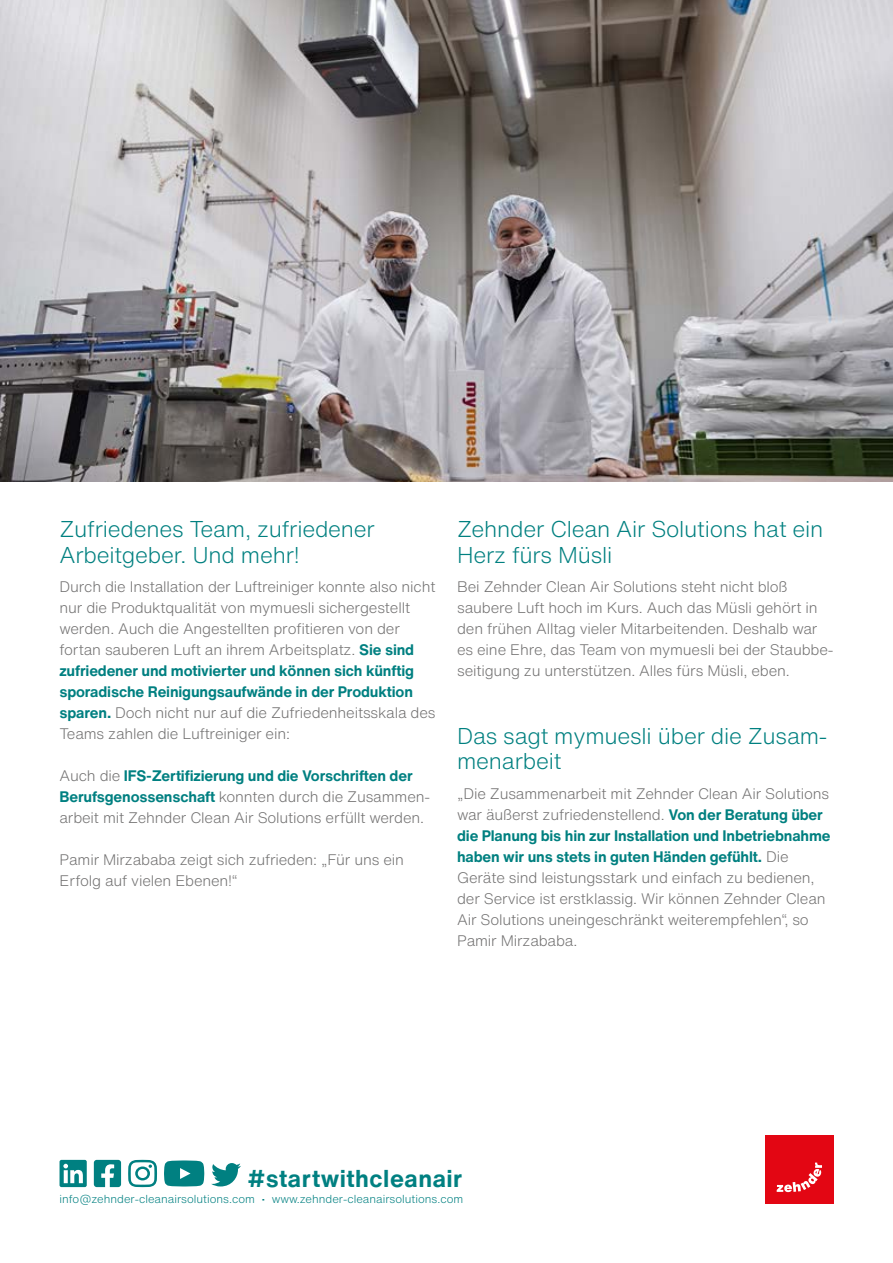
<style>
.page{position:relative;width:893px;height:1263px;background:#fff}
.page>*{position:absolute;margin:0;border:0;box-sizing:border-box;transform-origin:0 0}
.t1{font:700 24px "Helvetica Now Text";letter-spacing:.02em;color:#008081}
.t2{font:300 22.5px/25.5px "Helvetica Now Text";letter-spacing:-.01em;color:#008080}
.t3{font:300 15px/21px "Helvetica Now Text";letter-spacing:-.01em;color:#706f6f}
.t4{font:300 11.4px "Helvetica Now Text";color:#008081}
.s1{font-weight:700;color:#008081}
.s2{font-weight:700;color:#008080}
</style>
<div class="page">
<svg style="left:60px;top:1160px;width:27px;height:27px"></svg>
<svg style="left:128px;top:1160px;width:29px;height:27px"></svg>
<svg style="left:94px;top:1160px;width:27px;height:27px"></svg>
<svg style="left:164px;top:1160px;width:40px;height:26px"></svg>
<svg style="left:211px;top:1163px;width:30px;height:23px"></svg>
<img style="left:0;top:0;width:893px;height:482px">
<div style="left:765px;top:1135px;width:68px;height:68px;background:#e30613"></div>
<svg style="left:777px;top:1162px;width:45px;height:30px"></svg>
<h2 class="t2" style="left:60px;top:516px;width:317px">Zufriedenes Team, zufriedener<br>Arbeitgeber. Und mehr!</h2>
<p class="t3" style="left:60px;top:576px;width:378px">Durch die Installation der Luftreiniger konnte also nicht nur die Produktqualität von mymuesli sichergestellt werden. Auch die Angestellten profitieren von der fortan sauberen Luft an ihrem Arbeitsplatz. <span class="s1">Sie sind zufriedener und motivierter und können sich künftig sporadische Reinigungsaufwände in der Produktion sparen.</span> Doch nicht nur auf die Zufriedenheitsskala des Teams zahlen die Luftreiniger ein:</p>
<p class="t3" style="left:60px;top:765px;width:372px">Auch die <span class="s1">IFS-Zertifizierung und die Vorschriften der<br>Berufsgenossenschaft</span> konnten durch die Zusammen&shy;arbeit mit Zehnder Clean Air Solutions erfüllt werden.</p>
<p class="t3" style="left:60px;top:849px;width:346px">Pamir Mirzababa zeigt sich zufrieden: „Für uns ein<br>Erfolg auf vielen Ebenen!“</p>
<h2 class="t2" style="left:457px;top:516px;width:368px">Zehnder Clean Air Solutions hat ein<br>Herz fürs Müsli</h2>
<p class="t3" style="left:457px;top:576px;width:378px">Bei Zehnder Clean Air Solutions steht nicht bloß saubere Luft hoch im Kurs. Auch das Müsli gehört in den frühen Alltag vieler Mitarbeitenden. Deshalb war es eine Ehre, das Team von mymuesli bei der Staubbe&shy;seitigung zu unterstützen. Alles fürs Müsli, eben.</p>
<h2 class="t2" style="left:457px;top:722px;width:372px">Das sagt mymuesli über die Zusam&shy;menarbeit</h2>
<p class="t3" style="left:457px;top:783px;width:375px">„Die Zusammenarbeit mit Zehnder Clean Air Solutions war äußerst zufriedenstellend. <span class="s2">Von der Beratung über die Planung bis hin zur Installation und Inbetriebnahme haben wir uns stets in guten Händen gefühlt.</span> Die Geräte sind leistungsstark und einfach zu bedienen, der Service ist erstklassig. Wir können Zehnder Clean Air Solutions uneingeschränkt weiterempfehlen“, so Pamir Mirzababa.</p>
<h1 class="t1" style="left:248px;top:1160px;width:216px">#startwithcleanair</h1>
<p class="t4" style="left:60px;top:1190px;width:405px">info@zehnder-cleanairsolutions.com • www.zehnder-cleanairsolutions.com</p>
</div>
